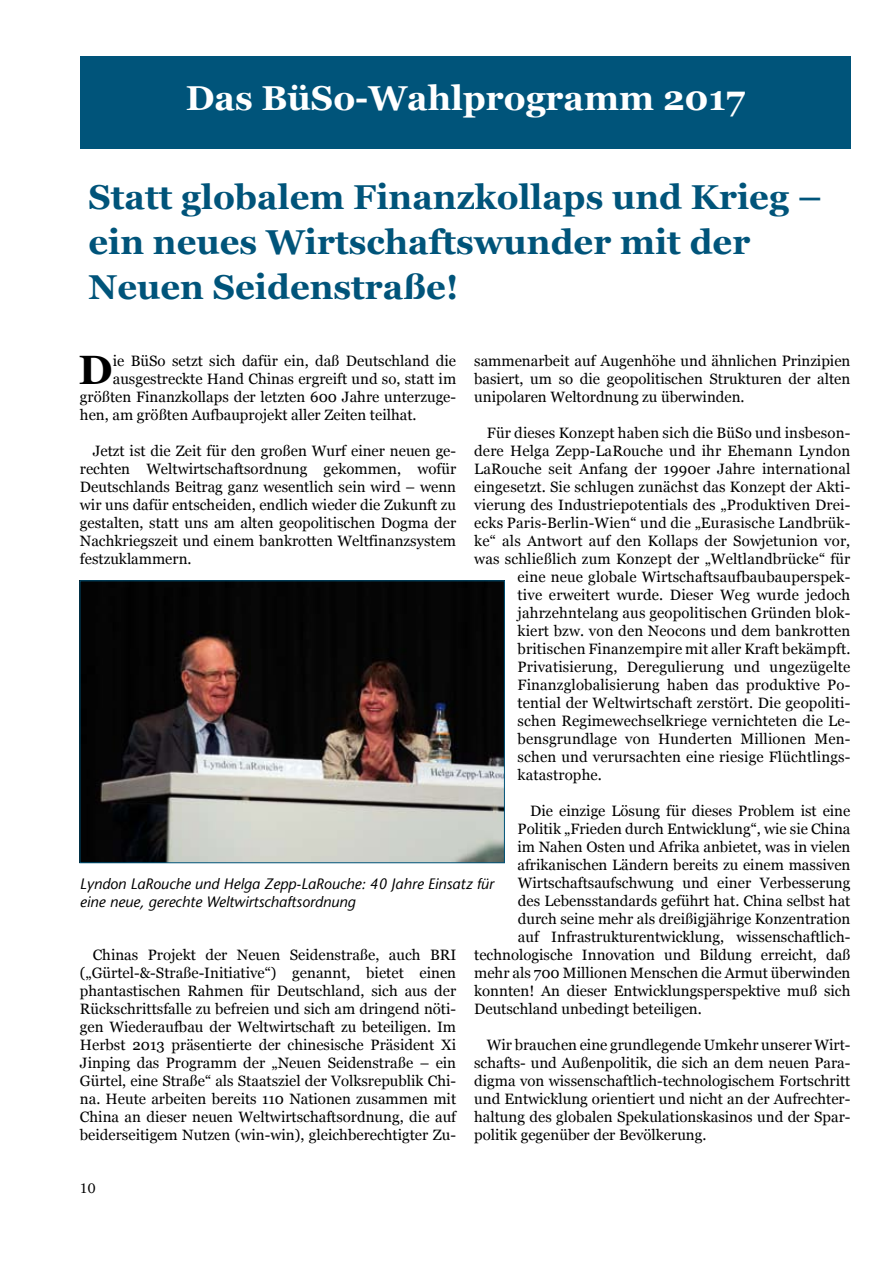
<style>
.page{position:relative;width:893px;height:1263px;background:#fff}
.page>*{position:absolute;margin:0;border:0;box-sizing:border-box;transform-origin:0 0}
.t1{font:700 40.95px "Georgia";color:#000}
.t2{font:700 34.5px/45px "Georgia";color:#00547a}
.t3{font:700 34.5px "Georgia";color:#fff}
.t4{font:15px/18px "Georgia";color:#000;text-align:justify}
.t5{font:italic 15px/18px "Stone Sans LT";color:#000}
.t6{font:13.5px "Stone Serif LT";color:#000}
</style>
<div class="page">
<div style="left:80px;top:56px;width:770px;height:93px;background:#00547a"></div>
<img style="left:82px;top:582px;width:421px;height:279px">
<div style="left:80px;top:580px;width:425px;height:283px;border:1px solid #00547a"></div>
<p class="t3" style="left:186px;top:79px;width:561px">Das BüSo-Wahlprogramm 2017</p>
<p class="t2" style="left:88px;top:174px;width:735px">Statt globalem Finanzkollaps und Krieg – ein neues Wirtschaftswunder mit der<br>Neuen Seidenstraße!</p>
<p class="t1" style="left:79px;top:346px;width:36px">D</p>
<p class="t4" style="left:113px;top:351px;width:345px">ie BüSo setzt sich dafür ein, daß Deutschland die</p>
<p class="t4" style="left:474px;top:351px;width:378px">sammenarbeit auf Augenhöhe und ähnlichen Prinzipien basiert, um so die geopolitischen Strukturen der alten unipolaren Weltordnung zu überwinden.</p>
<p class="t4" style="left:487px;top:423px;width:365px">Für dieses Konzept haben sich die BüSo und insbeson-</p>
<p class="t4" style="left:474px;top:441px;width:378px">dere Helga Zepp-LaRouche und ihr Ehemann Lyndon</p>
<p class="t4" style="left:474px;top:459px;width:378px">LaRouche seit Anfang der 1990er Jahre international</p>
<p class="t4" style="left:474px;top:477px;width:378px">eingesetzt. Sie schlugen zunächst das Konzept der Akti-</p>
<p class="t4" style="left:474px;top:495px;width:378px">vierung des Industriepotentials des „Produktiven Drei-</p>
<p class="t4" style="left:474px;top:513px;width:378px">ecks Paris-Berlin-Wien“ und die „Eurasische Landbrüc-</p>
<p class="t4" style="left:474px;top:531px;width:378px">ke“ als Antwort auf den Kollaps der Sowjetunion vor,</p>
<p class="t4" style="left:474px;top:549px;width:378px">was schließlich zum Konzept der „Weltlandbrücke“ für</p>
<p class="t4" style="left:518px;top:567px;width:334px">eine neue globale Wirtschaftsaufbaubauperspek-</p>
<p class="t4" style="left:518px;top:585px;width:334px">tive erweitert wurde. Dieser Weg wurde jedoch</p>
<p class="t4" style="left:518px;top:603px;width:334px">jahrzehntelang aus geopolitischen Gründen bloc-</p>
<p class="t4" style="left:518px;top:621px;width:334px">kiert bzw. von den Neocons und dem bankrotten</p>
<p class="t4" style="left:518px;top:639px;width:334px">britischen Finanzempire mit aller Kraft bekämpft.</p>
<p class="t4" style="left:518px;top:657px;width:334px">Privatisierung, Deregulierung und ungezügelte</p>
<p class="t4" style="left:518px;top:675px;width:334px">Finanzglobalisierung haben das produktive Po-</p>
<p class="t4" style="left:518px;top:693px;width:334px">tential der Weltwirtschaft zerstört. Die geopoliti-</p>
<p class="t4" style="left:518px;top:711px;width:334px">schen Regimewechselkriege vernichteten die Le-</p>
<p class="t4" style="left:518px;top:729px;width:334px">bensgrundlage von Hunderten Millionen Men-</p>
<p class="t4" style="left:518px;top:747px;width:334px">schen und verursachten eine riesige Flüchtlings-</p>
<p class="t4" style="left:518px;top:765px;width:86px">katastrophe.</p>
<p class="t4" style="left:530px;top:801px;width:322px">Die einzige Lösung für dieses Problem ist eine</p>
<p class="t4" style="left:518px;top:819px;width:334px">Politik „Frieden durch Entwicklung“, wie sie China</p>
<p class="t4" style="left:518px;top:837px;width:334px">im Nahen Osten und Afrika anbietet, was in vielen</p>
<p class="t4" style="left:518px;top:855px;width:334px">afrikanischen Ländern bereits zu einem massiven</p>
<p class="t4" style="left:518px;top:873px;width:334px">Wirtschaftsaufschwung und einer Verbesserung</p>
<p class="t4" style="left:518px;top:891px;width:334px">des Lebensstandards geführt hat. China selbst hat</p>
<p class="t4" style="left:518px;top:909px;width:334px">durch seine mehr als dreißigjährige Konzentration</p>
<p class="t4" style="left:518px;top:927px;width:334px">auf Infrastrukturentwicklung, wissenschaftlich-</p>
<p class="t4" style="left:474px;top:945px;width:378px">technologische Innovation und Bildung erreicht, daß</p>
<p class="t4" style="left:474px;top:963px;width:378px">mehr als 700 Millionen Menschen die Armut überwinden</p>
<p class="t4" style="left:474px;top:981px;width:378px">konnten! An dieser Entwicklungsperspektive muß sich</p>
<p class="t4" style="left:474px;top:999px;width:229px">Deutschland unbedingt beteiligen.</p>
<p class="t4" style="left:474px;top:1035px;width:378px;text-indent:13px">Wir brauchen eine grundlegende Umkehr unserer Wirt&shy;schafts- und Außenpolitik, die sich an dem neuen Para&shy;digma von wissenschaftlich-technologischem Fortschritt und Entwicklung orientiert und nicht an der Aufrechter&shy;haltung des globalen Spekulationskasinos und der Spar&shy;politik gegenüber der Bevölkerung.</p>
<p class="t4" style="left:113px;top:369px;width:345px">ausgestreckte Hand Chinas ergreift und so, statt im</p>
<p class="t4" style="left:80px;top:387px;width:378px">größten Finanzkollaps der letzten 600 Jahre unterzuge-</p>
<p class="t4" style="left:80px;top:405px;width:338px">hen, am größten Aufbauprojekt aller Zeiten teilhat.</p>
<p class="t4" style="left:80px;top:441px;width:378px;text-indent:13px">Jetzt ist die Zeit für den großen Wurf einer neuen ge&shy;rechten Weltwirtschaftsordnung gekommen, wofür Deutschlands Beitrag ganz wesentlich sein wird – wenn wir uns dafür entscheiden, endlich wieder die Zukunft zu gestalten, statt uns am alten geopolitischen Dogma der Nachkriegszeit und einem bankrotten Weltfinanzsystem festzuklammern.</p>
<p class="t5" style="left:80px;top:875px;width:415px">Lyndon LaRouche und Helga Zepp-LaRouche: 40 Jahre Einsatz für eine neue, gerechte Weltwirtschaftsordnung</p>
<p class="t4" style="left:80px;top:945px;width:378px;text-indent:13px">Chinas Projekt der Neuen Seidenstraße, auch BRI („Gürtel-&amp;-Straße-Initiative“) genannt, bietet einen phantastischen Rahmen für Deutschland, sich aus der Rückschrittsfalle zu befreien und sich am dringend nöti&shy;gen Wiederaufbau der Weltwirtschaft zu beteiligen. Im Herbst 2013 präsentierte der chinesische Präsident Xi Jinping das Programm der „Neuen Seidenstraße – ein Gürtel, eine Straße“ als Staatsziel der Volksrepublik Chi&shy;na. Heute arbeiten bereits 110 Nationen zusammen mit China an dieser neuen Weltwirtschaftsordnung, die auf beiderseitigem Nutzen (win-win), gleichberechtigter Zu-</p>
<p class="t6" style="left:80px;top:1180px;width:17px">10</p>
</div>
